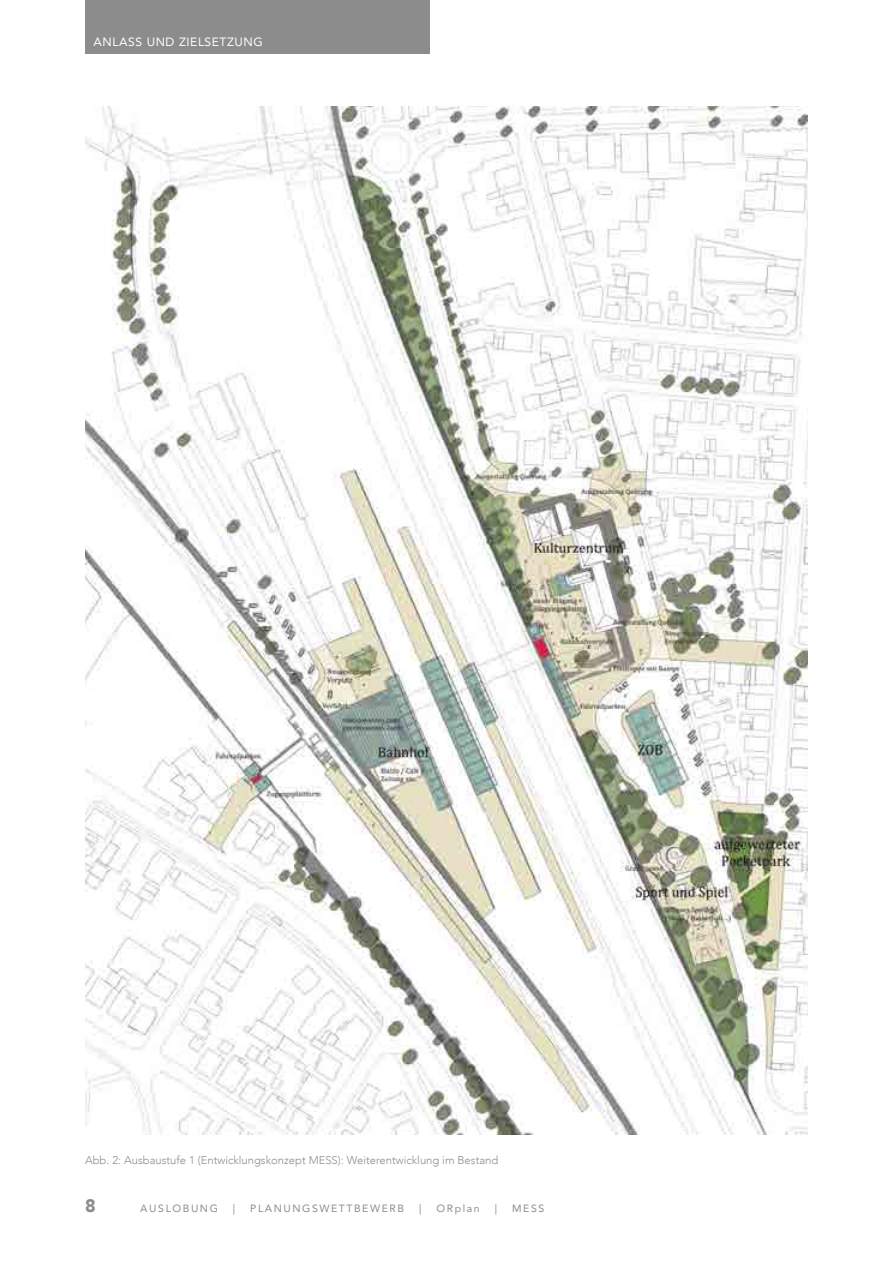
<style>
.page{position:relative;width:893px;height:1263px;background:#fff}
.page>*{position:absolute;margin:0;border:0;box-sizing:border-box;transform-origin:0 0}
.t1{font:900 18px "Avenir";color:#8c8c8c}
.t2{font:12px "Avenir";letter-spacing:.05em;color:#fff}
.t3{font:300 11.25px "Avenir";color:#8c8c8c}
.t4{font:10.5px "Avenir";letter-spacing:.15em;color:#8c8c8c}
</style>
<div class="page">
<div style="left:85px;top:0;width:344px;height:54px;background:#8c8c8c"></div>
<img style="left:85px;top:106px;width:723px;height:1029px">
<p class="t2" style="left:94px;top:32px;width:171px">ANLASS UND ZIELSETZUNG</p>
<p class="t3" style="left:85px;top:1154px;width:415px">Abb. 2: Ausbaustufe 1 (Entwicklungskonzept MESS): Weiterentwicklung im Bestand</p>
<h1 class="t1" style="left:85px;top:1190px;width:12px">8</h1>
<p class="t4" style="left:140px;top:1200px;width:79px">AUSLOBUNG</p>
<p class="t4" style="left:233px;top:1200px;width:4px">|</p>
<p class="t4" style="left:250px;top:1200px;width:155px">PLANUNGSWETTBEWERB</p>
<p class="t4" style="left:419px;top:1200px;width:4px">|</p>
<p class="t4" style="left:437px;top:1200px;width:45px">ORplan</p>
<p class="t4" style="left:495px;top:1200px;width:4px">|</p>
<p class="t4" style="left:512px;top:1200px;width:34px">MESS</p>
</div>
